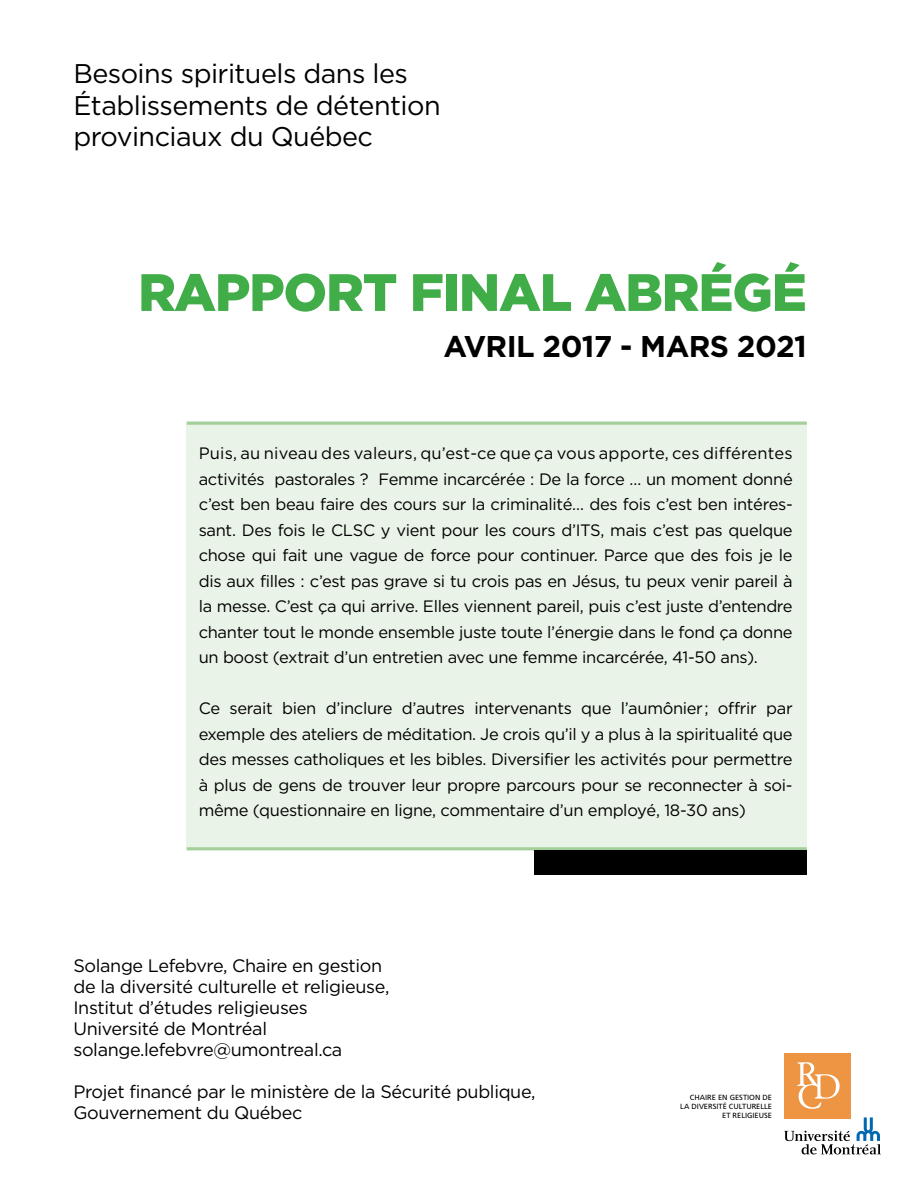
<style>
.page{position:relative;width:918px;height:1188px;background:#fff}
.page>*{position:absolute;margin:0;border:0;box-sizing:border-box;transform-origin:0 0}
.t1{font:900 52.5px "Gotham HTF";letter-spacing:-.02em;color:#41ad49}
.t2{font:700 30px "Gotham HTF";letter-spacing:-.02em;color:#000}
.t3{font:27px/31.5px "Gotham HTF";letter-spacing:-.02em;color:#000}
.t4{font:18px/21px "Gotham HTF";letter-spacing:-.02em;color:#000}
.t5{font:16.5px/25.5px "Gotham HTF";letter-spacing:-.02em;color:#000;text-align:justify}
.t6{font:7.5px/9px "Frutiger";color:#000;text-align:right}
</style>
<div class="page">
<div style="left:186px;top:421px;width:621px;height:430px;background:#eaf3e7"></div>
<div style="left:784px;top:1053px;width:66px;height:65px;background:#ed9542"></div>
<svg style="left:797px;top:1062px;width:43px;height:47px"></svg>
<svg style="left:784px;top:1117px;width:97px;height:37px"></svg>
<hr style="left:187px;top:422px;width:620px;height:3px;background:#a4ce9a">
<hr style="left:187px;top:847px;width:620px;height:3px;background:#a4ce9a">
<div style="left:535px;top:850px;width:272px;height:25px;background:#000"></div>
<h3 class="t3" style="left:73px;top:58px;width:369px">Besoins spirituels dans les<br>Établissements de détention provinciaux du Québec</h3>
<h1 class="t1" style="left:138px;top:262px;width:670px">RAPPORT FINAL ABRÉGÉ</h1>
<h2 class="t2" style="left:444px;top:329px;width:365px">AVRIL 2017 - MARS 2021</h2>
<p class="t5" style="left:199px;top:441px;width:596px">Puis, au niveau des valeurs, qu’est-ce que ça vous apporte, ces différentes activités pastorales ? Femme incarcérée : De la force … un moment donné c’est ben beau faire des cours sur la criminalité… des fois c’est ben intéres&shy;sant. Des fois le CLSC y vient pour les cours d’ITS, mais c’est pas quelque chose qui fait une vague de force pour continuer. Parce que des fois je le dis aux filles : c’est pas grave si tu crois pas en Jésus, tu peux venir pareil à la messe. C’est ça qui arrive. Elles viennent pareil, puis c’est juste d’entendre chanter tout le monde ensemble juste toute l’énergie dans le fond ça donne un boost (extrait d’un entretien avec une femme incarcérée, 41-50 ans).</p>
<p class="t5" style="left:199px;top:696px;width:596px">Ce serait bien d’inclure d’autres intervenants que l’aumônier; offrir par exemple des ateliers de méditation. Je crois qu’il y a plus à la spiritualité que des messes catholiques et les bibles. Diversifier les activités pour permettre à plus de gens de trouver leur propre parcours pour se reconnecter à soi&shy;même (questionnaire en ligne, commentaire d’un employé, 18-30 ans)</p>
<p class="t4" style="left:73px;top:955px;width:318px">Solange Lefebvre, Chaire en gestion de la diversité culturelle et religieuse, Institut d’études religieuses Université de Montréal solange.lefebvre@umontreal.ca</p>
<p class="t4" style="left:73px;top:1081px;width:464px">Projet financé par le ministère de la Sécurité publique,<br>Gouvernement du Québec</p>
<p class="t6" style="left:680px;top:1093px;width:93px">CHAIRE EN GESTION DE<br>LA DIVERSITÉ CULTURELLE<br>ET RELIGIEUSE</p>
</div>
